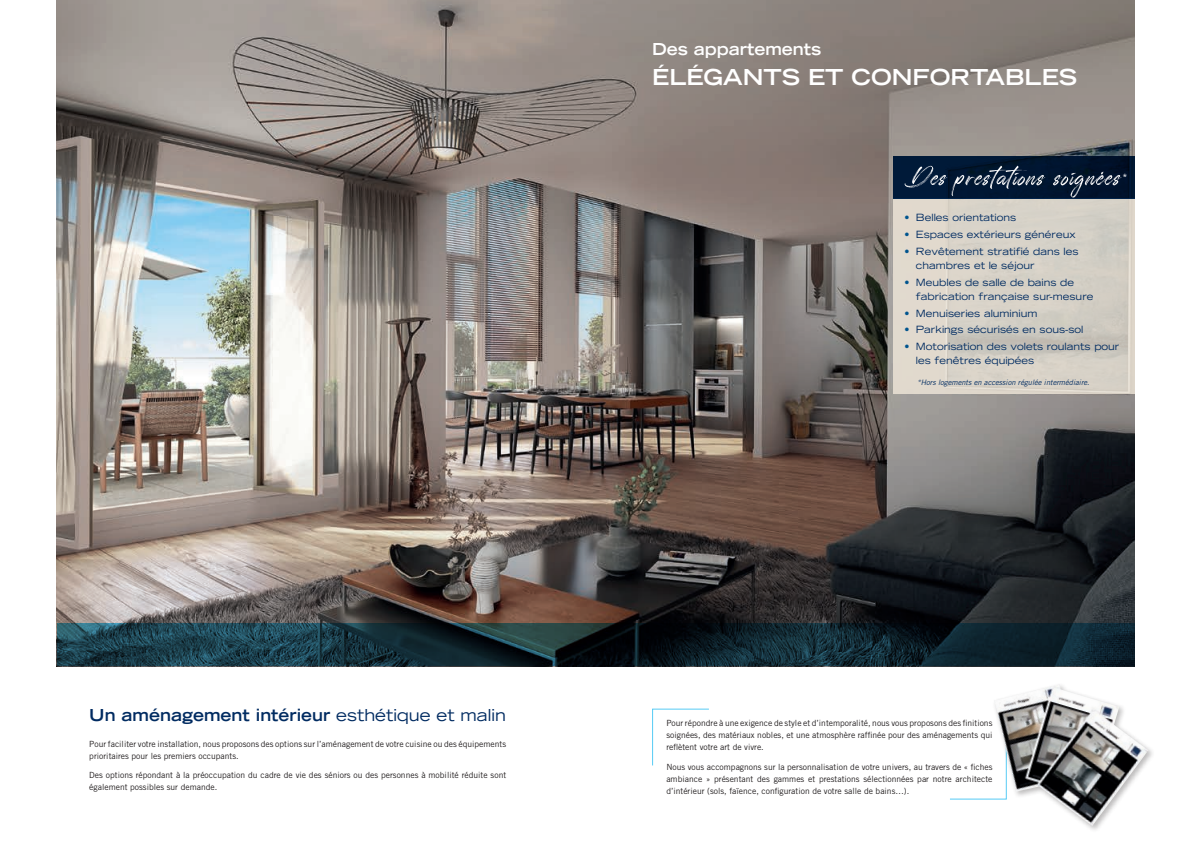
<style>
.page{position:relative;width:1191px;height:842px;background:#fff}
.page>*{position:absolute;margin:0;border:0;box-sizing:border-box;transform-origin:0 0}
.t1{font:italic 55px "Automobile Contest";letter-spacing:.02em;color:#fff}
.t2{font:700 expanded 22px "Trade Gothic LT Std";color:#fff}
.t3{font:700 expanded 16.5px "Trade Gothic LT Std";color:#002b61}
.t4{font:700 expanded 16.5px "Trade Gothic LT Std";color:#fff}
.t5{font:expanded 10px/14px "Trade Gothic LT Std";color:#002b61}
.t6{font:expanded 10px "Trade Gothic LT Std";color:#fff}
.t7{font:8.5px/12px "Trade Gothic LT Std";color:#231f20;text-align:justify}
.t8{font:italic 7.5px "Trade Gothic LT Std";color:#002b61}
.s1{font-weight:400}
.s2{color:#00548e}
</style>
<div class="page">
<svg style="left:652px;top:708px;width:57px;height:58px"></svg>
<img style="left:57px;top:0;width:1077px;height:624px">
<svg style="left:893px;top:198px;width:241px;height:196px;background:#d5d0c6"></svg>
<div style="left:893px;top:156px;width:241px;height:42px;background:#001632"></div>
<svg style="left:950px;top:798px;width:41px;height:2px"></svg>
<img style="left:994px;top:684px;width:154px;height:142px">
<svg style="left:57px;top:624px;width:1077px;height:42px;background:#132c35"></svg>
<h3 class="t3" style="left:89px;top:704px;width:418px">Un aménagement intérieur <span class="s1">esthétique et malin</span></h3>
<p class="t7" style="left:89px;top:738px;width:418px">Pour faciliter votre installation, nous proposons des options sur l’aménagement de votre cuisine ou des équipements prioritaires pour les premiers occupants.</p>
<p class="t7" style="left:89px;top:769px;width:418px">Des options répondant à la préoccupation du cadre de vie des séniors ou des personnes à mobilité réduite sont également possibles sur demande.</p>
<h3 class="t4" style="left:652px;top:38px;width:171px">Des appartements</h3>
<h2 class="t2" style="left:652px;top:63px;width:426px">ÉLÉGANTS ET CONFORTABLES</h2>
<h1 class="t1" style="left:904px;top:134px;width:227px">Desprestationssoignées</h1>
<p class="t6" style="left:1122px;top:171px;width:6px">*</p>
<p class="t5" style="left:904px;top:210px;width:113px"><span class="s2">•</span> Belles orientations</p>
<p class="t5" style="left:904px;top:227px;width:172px"><span class="s2">•</span> Espaces extérieurs généreux</p>
<p class="t5" style="left:916px;top:244px;width:164px;text-indent:-11px"><span class="s2">•</span> Revêtement stratifié dans les chambres et le séjour</p>
<p class="t5" style="left:916px;top:275px;width:179px;text-indent:-11px"><span class="s2">•</span> Meubles de salle de bains de fabrication française sur-mesure</p>
<p class="t5" style="left:904px;top:306px;width:134px"><span class="s2">•</span> Menuiseries aluminium</p>
<p class="t5" style="left:904px;top:323px;width:180px"><span class="s2">•</span> Parkings sécurisés en sous-sol</p>
<p class="t5" style="left:916px;top:339px;width:205px;text-indent:-11px"><span class="s2">•</span> Motorisation des volets roulants pour les fenêtres équipées</p>
<p class="t8" style="left:917px;top:378px;width:174px">*Hors logements en accession régulée intermédiaire.</p>
<p class="t7" style="left:666px;top:717px;width:328px">Pour répondre à une exigence de style et d’intemporalité, nous vous proposons des finitions soignées, des matériaux nobles, et une atmosphère raffinée pour des aménagements qui reflètent votre art de vivre.</p>
<p class="t7" style="left:666px;top:760px;width:327px">Nous vous accompagnons sur la personnalisation de votre univers, au travers de « fiches ambiance » présentant des gammes et prestations sélectionnées par notre architecte d’intérieur (sols, faïence, configuration de votre salle de bains…).</p>
</div>
